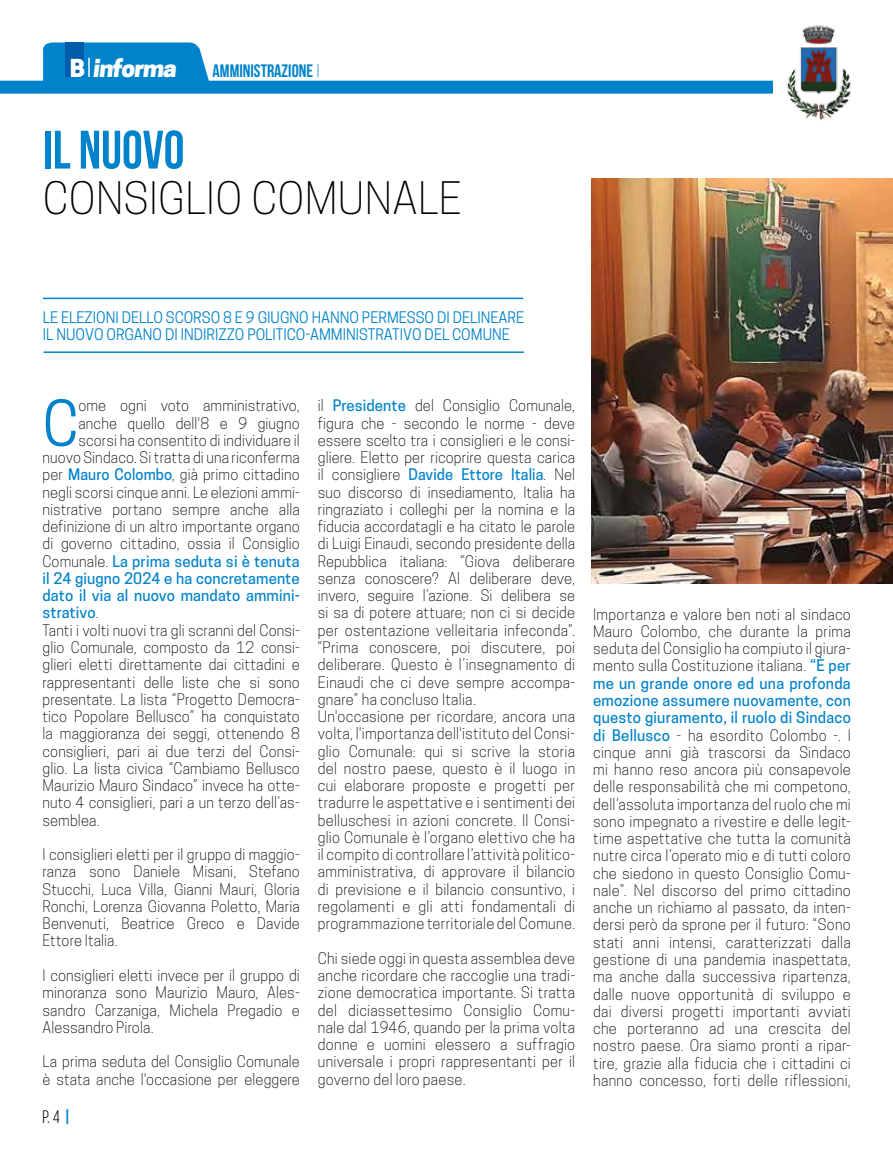
<style>
.page{position:relative;width:893px;height:1149px;background:#fff}
.page>*{position:absolute;margin:0;border:0;box-sizing:border-box;transform-origin:0 0}
.t1{font:59.25px "Cooper Hewitt";color:#0083ca}
.t2{font:700 54px "Bebas Neue";color:#0083ca}
.t3{font:300 42px "Cooper Hewitt";letter-spacing:.01em;color:#000}
.t4{font:800 23.25px "Cooper Hewitt";color:#fff;scale:1.05 1}
.t5{font:700 18px "Bebas Neue";color:#0083ca}
.t6{font:18px "Bebas Neue";color:#000}
.t7{font:300 15px/17.2px "Cooper Hewitt";letter-spacing:.01em;color:#000;text-align:justify}
.t8{font:15px "Cooper Hewitt";color:#0083ca}
.t9{font:500 15px "Cooper Hewitt";letter-spacing:.01em;color:#0083ca}
.s1{font-weight:400}
.s2{font-weight:500;color:#0083ca}
.s3{font-weight:300;color:#000}
.s4{font-weight:700;color:#0083ca}
</style>
<div class="page">
<svg style="left:0;top:42px;width:773px;height:52px"></svg>
<svg style="left:786px;top:25px;width:66px;height:96px"></svg>
<hr style="left:43px;top:297px;width:480px;height:2px;background:#0083ca">
<hr style="left:44px;top:351px;width:480px;height:2px;background:#0083ca">
<img style="left:592px;top:178px;width:301px;height:405px">
<h3 class="t4" style="left:70px;top:54px;width:106px">B informa</h3>
<p class="t5" style="left:213px;top:61px;width:109px">AMMINISTRAZIONE <span class="s1">|</span></p>
<h2 class="t2" style="left:43px;top:120px;width:58px">ILNUOVO</h2>
<h3 class="t3" style="left:43px;top:173px;width:100px">Consigli</h3>
<h3 class="t3" style="left:215px;top:173px;width:201px">o Comunale</h3>
<p class="t8" style="left:43px;top:308px;width:57px">LE ELEZIONI</p>
<p class="t8" style="left:122px;top:308px;width:26px">DELLO</p>
<p class="t8" style="left:166px;top:308px;width:10px">SCORSO</p>
<p class="t8" style="left:223px;top:308px;width:44px">8 E 9 GIUGNO</p>
<p class="t8" style="left:312px;top:308px;width:20px">HANNO</p>
<p class="t8" style="left:362px;top:308px;width:55px">PERM ESSO</p>
<p class="t8" style="left:437px;top:308px;width:89px">DI DELINEARE</p>
<p class="t8" style="left:43px;top:325px;width:24px">IL NUOVO</p>
<p class="t8" style="left:107px;top:325px;width:10px">ORGANO</p>
<p class="t8" style="left:165px;top:325px;width:23px">DI INDIRI</p>
<p class="t8" style="left:219px;top:325px;width:37px">ZZO POLI</p>
<p class="t8" style="left:276px;top:325px;width:44px">TICO-AMMINIS</p>
<p class="t8" style="left:368px;top:325px;width:104px">TRATIVO DEL COMUN</p>
<p class="t8" style="left:502px;top:325px;width:10px">E</p>
<h1 class="t1" style="left:43px;top:388px;width:37px">C</h1>
<p class="t7" style="left:78px;top:397px;width:223px">ome ogni voto amministrativo,</p>
<p class="t7" style="left:78px;top:414px;width:223px">anche quello dell'8 e 9 giugno</p>
<p class="t7" style="left:78px;top:431px;width:223px">scorsi ha consentito di individuare il</p>
<p class="t7" style="left:43px;top:448px;width:259px">nuovo Sindaco. Si tratta di una riconferma</p>
<p class="t7" style="left:43px;top:466px;width:259px">per <span class="s2">Mauro Colombo</span>, già primo cittadino</p>
<p class="t7" style="left:43px;top:483px;width:259px">negli scorsi cinque anni. Le elezioni ammi-</p>
<p class="t7" style="left:43px;top:500px;width:259px">nistrative portano sempre anche alla</p>
<p class="t7" style="left:43px;top:517px;width:259px">definizione di un altro importante organo</p>
<p class="t7" style="left:43px;top:535px;width:259px">di governo cittadino, ossia il Consiglio</p>
<p class="t9" style="left:43px;top:552px;width:259px"><span class="s3">Comunale.</span> La prima seduta si è tenuta</p>
<p class="t9" style="left:43px;top:569px;width:259px">il 24 giugno 2024 e ha concretamente</p>
<p class="t9" style="left:43px;top:586px;width:259px">dato il via al nuovo mandato ammini-</p>
<p class="t9" style="left:43px;top:603px;width:58px">strativo<span class="s3">.</span></p>
<p class="t7" style="left:43px;top:621px;width:259px">Tanti i volti nuovi tra gli scranni del Consi-</p>
<p class="t7" style="left:43px;top:638px;width:259px">glio Comunale, composto da 12 consi-</p>
<p class="t7" style="left:43px;top:655px;width:259px">glieri eletti direttamente dai cittadini e</p>
<p class="t7" style="left:43px;top:673px;width:259px">rappresentanti delle liste che si sono</p>
<p class="t7" style="left:43px;top:690px;width:259px">presentate. La lista “Progetto Democra-</p>
<p class="t7" style="left:43px;top:707px;width:259px">tico Popolare Bellusco” ha conquistato</p>
<p class="t7" style="left:43px;top:724px;width:259px">la maggioranza dei seggi, ottenendo 8</p>
<p class="t7" style="left:43px;top:742px;width:259px">consiglieri, pari ai due terzi del Consi-</p>
<p class="t7" style="left:43px;top:759px;width:259px">glio. La lista civica “Cambiamo Bellusco</p>
<p class="t7" style="left:43px;top:776px;width:259px">Maurizio Mauro Sindaco” invece ha otte-</p>
<p class="t7" style="left:43px;top:793px;width:259px">nuto 4 consiglieri, pari a un terzo dell’as-</p>
<p class="t7" style="left:43px;top:811px;width:59px">semblea.</p>
<p class="t7" style="left:43px;top:845px;width:259px">I consiglieri eletti per il gruppo di maggio&shy;ranza sono Daniele Misani, Stefano Stucchi, Luca Villa, Gianni Mauri, Gloria Ronchi, Lorenza Giovanna Poletto, Maria Benvenuti, Beatrice Greco e Davide Ettore Italia.</p>
<p class="t7" style="left:43px;top:966px;width:259px">I consiglieri eletti invece per il gruppo di minoranza sono Maurizio Mauro, Ales&shy;sandro Carzaniga, Michela Pregadio e Alessandro Pirola.</p>
<p class="t7" style="left:43px;top:1052px;width:259px">La prima seduta del Consiglio Comunale è stata anche l'occasione per eleggere</p>
<p class="t6" style="left:43px;top:1106px;width:31px">p. 4 <span class="s4">|</span></p>
<p class="t7" style="left:318px;top:397px;width:259px;text-align:left">il <span class="s2">Presidente</span> del Consiglio Comunale, figura che - secondo le norme - deve essere scelto tra i consiglieri e le consi&shy;gliere. Eletto per ricoprire questa carica il consigliere <span class="s2">Davide Ettore Italia</span>. Nel suo discorso di insediamento, Italia ha ringraziato i colleghi per la nomina e la fiducia accordatagli e ha citato le parole di Luigi Einaudi, secondo presidente della Repubblica italiana: “Giova deliberare senza conoscere? Al deliberare deve, invero, seguire l’azione. Si delibera se si sa di potere attuare; non ci si decide per ostentazione velleitaria infeconda”. “Prima conoscere, poi discutere, poi deliberare. Questo è l’insegnamento di Einaudi che ci deve sempre accompa&shy;gnare” ha concluso Italia.<br>Un'occasione per ricordare, ancora una volta, l'importanza dell'istituto del Consi&shy;glio Comunale: qui si scrive la storia del nostro paese, questo è il luogo in cui elaborare proposte e progetti per tradurre le aspettative e i sentimenti dei belluschesi in azioni concrete. Il Consi&shy;glio Comunale è l’organo elettivo che ha il compito di controllare l’attività politico&shy;amministrativa, di approvare il bilancio di previsione e il bilancio consuntivo, i regolamenti e gli atti fondamentali di programmazione territoriale del Comune.</p>
<p class="t7" style="left:318px;top:949px;width:259px">Chi siede oggi in questa assemblea deve anche ricordare che raccoglie una tradi&shy;zione democratica importante. Si tratta del diciassettesimo Consiglio Comu&shy;nale dal 1946, quando per la prima volta donne e uomini elessero a suffragio universale i propri rappresentanti per il governo del loro paese.</p>
<p class="t7" style="left:593px;top:605px;width:259px">Importanza e valore ben noti al sindaco Mauro Colombo, che durante la prima seduta del Consiglio ha compiuto il giura&shy;mento sulla Costituzione italiana. <span class="s2">“È per me un grande onore ed una profonda emozione assumere nuovamente, con questo giuramento, il ruolo di Sindaco di Bellusco</span> - ha esordito Colombo -. I cinque anni già trascorsi da Sindaco mi hanno reso ancora più consapevole delle responsabilità che mi competono, dell’assoluta importanza del ruolo che mi sono impegnato a rivestire e delle legit&shy;time aspettative che tutta la comunità nutre circa l’operato mio e di tutti coloro che siedono in questo Consiglio Comu&shy;nale”. Nel discorso del primo cittadino anche un richiamo al passato, da inten&shy;dersi però da sprone per il futuro: “Sono stati anni intensi, caratterizzati dalla gestione di una pandemia inaspettata, ma anche dalla successiva ripartenza, dalle nuove opportunità di sviluppo e dai diversi progetti importanti avviati che porteranno ad una crescita del nostro paese. Ora siamo pronti a ripar&shy;tire, grazie alla fiducia che i cittadini ci hanno concesso, forti delle riflessioni,</p>
</div>
